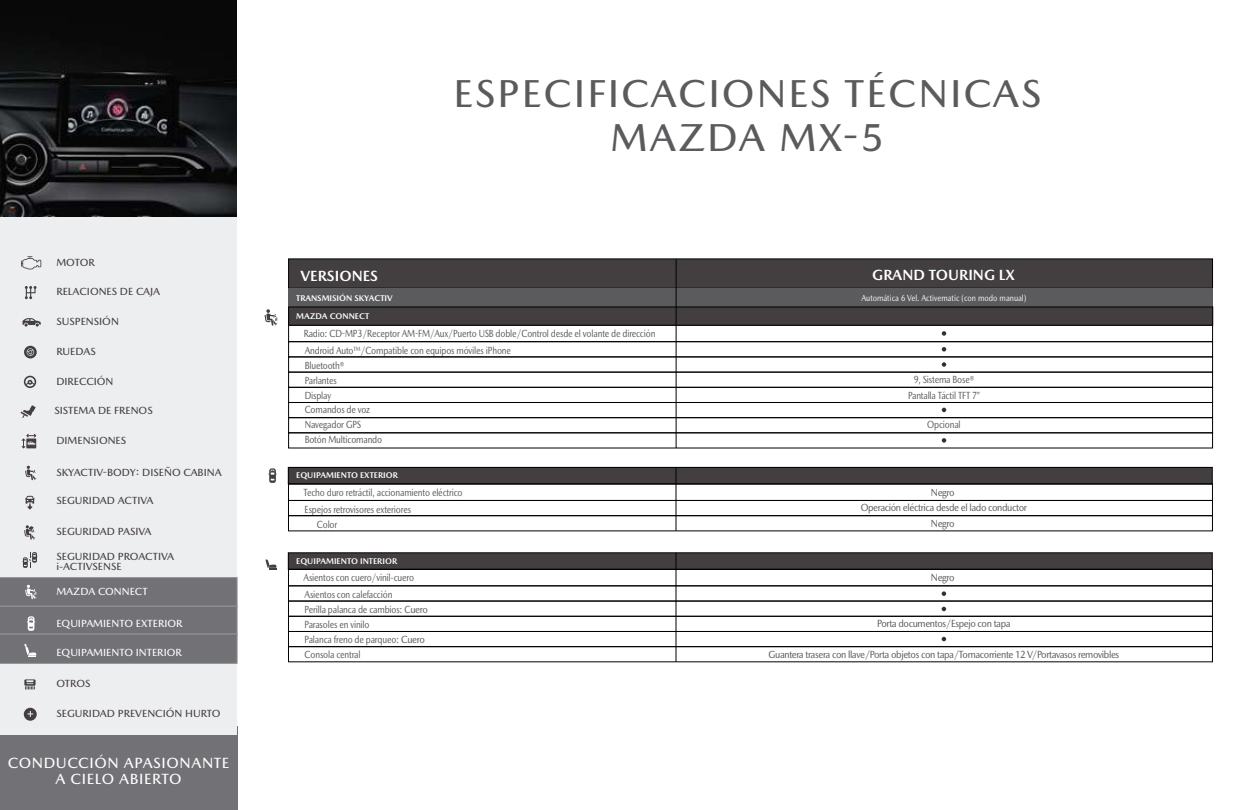
<style>
.page{position:relative;width:1251px;height:810px;background:#fff}
.page>*{position:absolute;margin:0;border:0;box-sizing:border-box;transform-origin:0 0}
.t1{font:500 39.6px/43.7px "Mazda Type";letter-spacing:.05em;color:#5b5b5e;text-align:center}
.t2{font:500 15px/16.5px "Mazda Type";letter-spacing:.04em;color:#fff;text-align:center}
.t3{font:700 15px "Mazda Type";color:#fff}
.t4{font:10.5px/14.9px "Mazda Type";letter-spacing:-.02em;color:#525452;scale:.81 1}
.t5{font:500 10.5px/10.1px "Mazda Type";color:#433f40}
.t6{font:10.5px "Mazda Type";letter-spacing:-.04em;color:#525452;scale:.89 1}
.t7{font:500 10.5px "Mazda Type";color:#fff}
.t8{font:10.5px "Mazda Type";letter-spacing:-.02em;color:#525452;scale:.89 1}
.t9{font:9px "Mazda Type";color:#fff;scale:.82 1}
.t10{font:700 8.4px "Mazda Type";color:#fff}
</style>
<div class="page">
<img style="left:236px;top:1px;width:978px;height:809px">
<div style="left:0;top:727px;width:237px;height:83px;background:#727276"></div>
<div style="left:0;top:214px;width:236px;height:521px;background:#edeef0"></div>
<div style="left:288px;top:467px;width:924px;height:17px;background:#433f40"></div>
<div style="left:288px;top:467px;width:924px;height:17px;border:1px solid #000"></div>
<div style="left:288px;top:500px;width:925px;height:16px;border:1px solid #000"></div>
<div style="left:288px;top:484px;width:925px;height:17px;border:1px solid #000"></div>
<div style="left:289px;top:259px;width:924px;height:29px;background:#433f40"></div>
<div style="left:288px;top:259px;width:925px;height:30px;border:1px solid #000"></div>
<div style="left:289px;top:288px;width:386px;height:19px;background:#5b5b5e"></div>
<div style="left:675px;top:288px;width:538px;height:19px;background:#5b5b5e"></div>
<div style="left:288px;top:341px;width:925px;height:16px;border:1px solid #000"></div>
<div style="left:288px;top:325px;width:925px;height:17px;border:1px solid #000"></div>
<div style="left:288px;top:372px;width:925px;height:16px;border:1px solid #000"></div>
<div style="left:288px;top:387px;width:925px;height:16px;border:1px solid #000"></div>
<div style="left:288px;top:402px;width:925px;height:16px;border:1px solid #000"></div>
<div style="left:288px;top:417px;width:925px;height:16px;border:1px solid #000"></div>
<div style="left:289px;top:307px;width:924px;height:18px;background:#433f40"></div>
<div style="left:289px;top:307px;width:924px;height:18px;border:1px solid #000"></div>
<svg style="left:942px;top:331px;width:4px;height:5px"></svg>
<svg style="left:942px;top:347px;width:4px;height:5px"></svg>
<svg style="left:942px;top:408px;width:4px;height:4px"></svg>
<svg style="left:942px;top:438px;width:4px;height:5px"></svg>
<svg style="left:942px;top:362px;width:4px;height:5px"></svg>
<svg style="left:265px;top:309px;width:13px;height:17px"></svg>
<hr style="left:676px;top:259px;width:1px;height:189px;background:#000">
<hr style="left:676px;top:467px;width:1px;height:64px;background:#000">
<div style="left:288px;top:553px;width:924px;height:16px;background:#433f40"></div>
<div style="left:288px;top:553px;width:924px;height:16px;border:1px solid #000"></div>
<svg style="left:265px;top:559px;width:12px;height:10px"></svg>
<div style="left:288px;top:569px;width:925px;height:17px;border:1px solid #000"></div>
<div style="left:288px;top:601px;width:925px;height:15px;border:1px solid #000"></div>
<div style="left:288px;top:616px;width:925px;height:16px;border:1px solid #000"></div>
<div style="left:288px;top:631px;width:925px;height:16px;border:1px solid #000"></div>
<div style="left:288px;top:646px;width:925px;height:16px;border:1px solid #000"></div>
<svg style="left:942px;top:591px;width:4px;height:5px"></svg>
<svg style="left:942px;top:607px;width:4px;height:4px"></svg>
<svg style="left:942px;top:637px;width:4px;height:4px"></svg>
<hr style="left:676px;top:553px;width:1px;height:109px;background:#000">
<img style="left:0;top:0;width:236px;height:216px">
<svg style="left:21px;top:256px;width:20px;height:13px"></svg>
<svg style="left:25px;top:286px;width:12px;height:13px"></svg>
<svg style="left:23px;top:318px;width:18px;height:9px"></svg>
<svg style="left:24px;top:346px;width:13px;height:12px"></svg>
<svg style="left:24px;top:376px;width:12px;height:12px"></svg>
<svg style="left:21px;top:405px;width:15px;height:13px"></svg>
<svg style="left:25px;top:496px;width:10px;height:14px"></svg>
<svg style="left:22px;top:434px;width:14px;height:14px"></svg>
<svg style="left:25px;top:466px;width:11px;height:14px"></svg>
<svg style="left:24px;top:525px;width:11px;height:15px"></svg>
<svg style="left:22px;top:552px;width:16px;height:16px"></svg>
<div style="left:0;top:578px;width:237px;height:29px;background:#727276"></div>
<div style="left:0;top:577px;width:237px;height:30px;border:1px solid #9c9a9f"></div>
<div style="left:0;top:606px;width:237px;height:30px;background:#727276"></div>
<div style="left:0;top:606px;width:237px;height:30px;border:1px solid #9c9a9f"></div>
<div style="left:0;top:634px;width:237px;height:29px;background:#727276"></div>
<div style="left:0;top:634px;width:237px;height:30px;border:1px solid #9c9a9f"></div>
<svg style="left:24px;top:644px;width:13px;height:13px"></svg>
<svg style="left:24px;top:679px;width:12px;height:11px"></svg>
<svg style="left:24px;top:708px;width:13px;height:13px"></svg>
<svg style="left:25px;top:585px;width:12px;height:14px"></svg>
<svg style="left:27px;top:616px;width:8px;height:15px"></svg>
<svg style="left:268px;top:468px;width:9px;height:15px"></svg>
<p class="t5" style="left:56px;top:257px;width:40px">MOTOR</p>
<p class="t5" style="left:56px;top:287px;width:105px">RELACIONES DE CAJA</p>
<p class="t5" style="left:56px;top:316px;width:64px">SUSPENSIÓN</p>
<p class="t5" style="left:56px;top:346px;width:41px">RUEDAS</p>
<p class="t5" style="left:56px;top:376px;width:59px">DIRECCIÓN</p>
<p class="t5" style="left:54px;top:406px;width:100px">SISTEMA DE FRENOS</p>
<p class="t5" style="left:56px;top:436px;width:71px">DIMENSIONES</p>
<p class="t5" style="left:56px;top:467px;width:167px">SKYACTIV-BODY: DISEÑO CABINA</p>
<p class="t5" style="left:56px;top:495px;width:99px">SEGURIDAD ACTIVA</p>
<p class="t5" style="left:56px;top:527px;width:97px">SEGURIDAD PASIVA</p>
<p class="t5" style="left:56px;top:551px;width:119px">SEGURIDAD PROACTIVA i-ACTIVSENSE</p>
<p class="t7" style="left:56px;top:586px;width:93px">MAZDA CONNECT</p>
<p class="t7" style="left:56px;top:617px;width:128px">EQUIPAMIENTO EXTERIOR</p>
<p class="t7" style="left:56px;top:646px;width:127px">EQUIPAMIENTO INTERIOR</p>
<p class="t5" style="left:56px;top:678px;width:36px">OTROS</p>
<p class="t5" style="left:56px;top:709px;width:166px">SEGURIDAD PREVENCIÓN HURTO</p>
<h2 class="t2" style="left:8px;top:754px;width:223px">CONDUCCIÓN APASIONANTE<br>A CIELO ABIERTO</h2>
<h1 class="t1" style="left:454px;top:72px;width:589px">ESPECIFICACIONES TÉCNICAS<br>MAZDA MX-5</h1>
<h2 class="t3" style="left:300px;top:266px;width:79px">VERSIONES</h2>
<h2 class="t3" style="left:872px;top:265px;width:144px">GRAND TOURING LX</h2>
<p class="t10" style="left:296px;top:293px;width:98px">TRANSMISIÓN SKYACTIV</p>
<p class="t9" style="left:861px;top:293px;width:203px">Automática 6 Vel. Activematic (con modo manual)</p>
<p class="t4" style="left:304px;top:325px;width:436px;line-height:16.8px">Radio: CD-MP3/Receptor AM-FM/Aux/Puerto USB doble/Control desde el volante de dirección<br>Android Auto<sup>TM</sup>/Compatible con equipos móviles iPhone</p>
<p class="t4" style="left:305px;top:358px;width:97px">Bluetooth®<br>Parlantes<br>Display<br>Comandos de voz<br>Navegador GPS<br>Botón Multicomando</p>
<p class="t10" style="left:296px;top:311px;width:75px">MAZDA CONNECT</p>
<p class="t4" style="left:914px;top:372px;width:76px">9, Sistema Bose®</p>
<p class="t4" style="left:908px;top:388px;width:91px">Pantalla Táctil TFT 7”</p>
<p class="t4" style="left:927px;top:417px;width:43px">Opcional</p>
<p class="t10" style="left:296px;top:470px;width:103px">EQUIPAMIENTO EXTERIOR</p>
<p class="t4" style="left:304px;top:484px;width:198px;line-height:16.8px">Techo duro retráctil, accionamiento eléctrico<br>Espejos retrovisores exteriores</p>
<p class="t4" style="left:317px;top:517px;width:27px">Color</p>
<p class="t10" style="left:296px;top:556px;width:103px">EQUIPAMIENTO INTERIOR</p>
<p class="t4" style="left:304px;top:569px;width:138px;line-height:16.8px">Asientos con cuero/vinil-cuero<br>Asientos con calefacción</p>
<p class="t4" style="left:305px;top:602px;width:154px">Perilla palanca de cambios: Cuero<br>Parasoles en vinilo<br>Palanca freno de parqueo: Cuero<br>Consola central</p>
<p class="t8" style="left:931px;top:486px;width:28px">Negro</p>
<p class="t8" style="left:931px;top:517px;width:28px">Negro</p>
<p class="t6" style="left:861px;top:502px;width:188px">Operación eléctrica desde el lado conductor</p>
<p class="t8" style="left:931px;top:572px;width:28px">Negro</p>
<p class="t6" style="left:877px;top:617px;width:151px">Porta documentos/Espejo con tapa</p>
<p class="t6" style="left:768px;top:648px;width:396px">Guantera trasera con llave/Porta objetos con tapa/Tomacorriente 12 V/Portavasos removibles</p>
</div>
